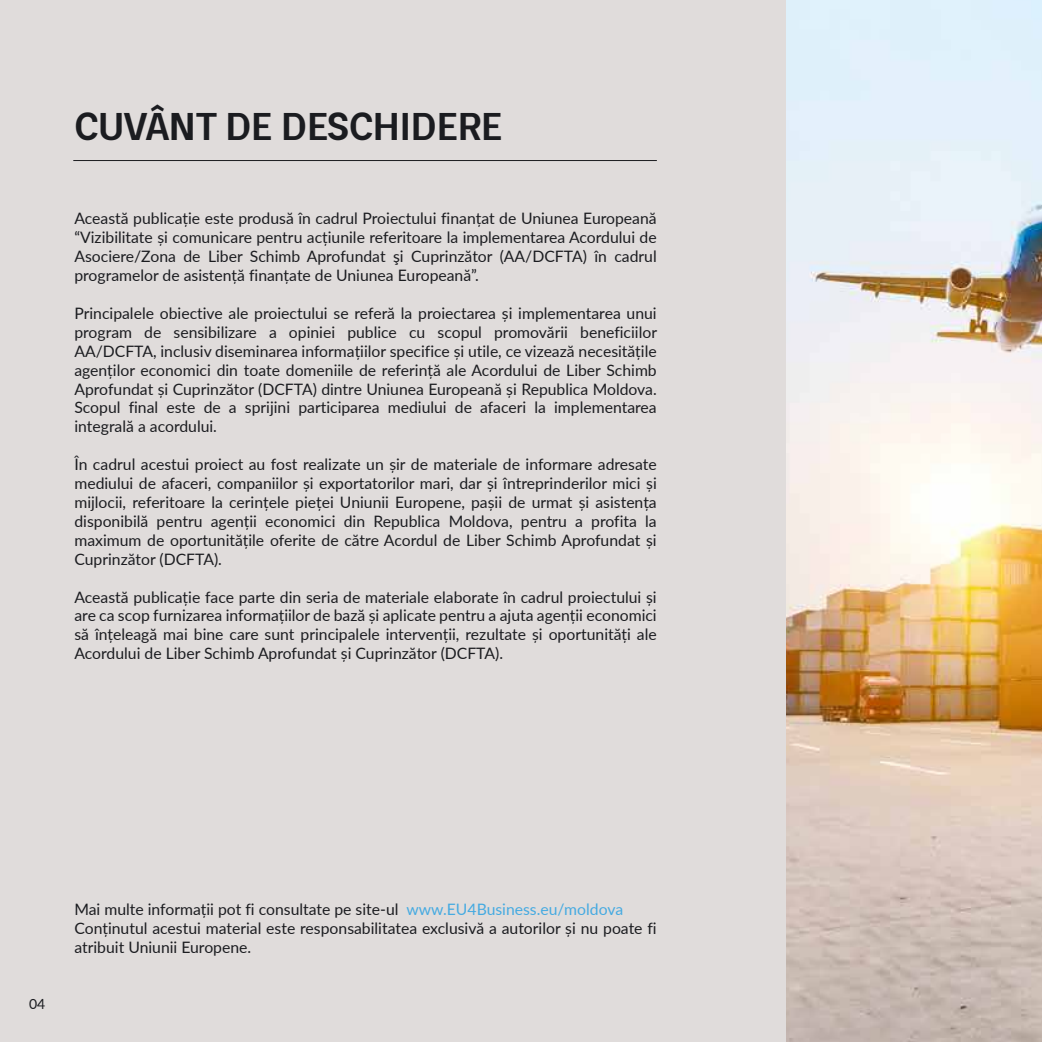
<style>
.page{position:relative;width:1042px;height:1042px;background:#e0dcdb}
.page>*{position:absolute;margin:0;border:0;box-sizing:border-box;transform-origin:0 0}
.t1{font:700 40.25px "Platz Grotesk";color:#1b1c20}
.t2{font:15.75px/18.9px "Lato";color:#1b1c20;text-align:justify}
.t3{font:14px "Lato";color:#1b1c20}
.s1{color:#45aae1}
</style>
<div class="page">
<img style="left:786px;top:0;width:256px;height:1042px">
<hr style="left:73px;top:160px;width:584px;height:1px;background:#1b1c20">
<h1 class="t1" style="left:74px;top:100px;width:430px">CUVÂNT DE DESCHIDERE</h1>
<p class="t2" style="left:74px;top:209px;width:584px">Această publicație este produsă în cadrul Proiectului finanțat de Uniunea Europeană “Vizibilitate și comunicare pentru acțiunile referitoare la implementarea Acordului de Asociere/Zona de Liber Schimb Aprofundat şi Cuprinzător (AA/DCFTA) în cadrul programelor de asistență finanțate de Uniunea Europeană”.</p>
<p class="t2" style="left:74px;top:303px;width:584px">Principalele obiective ale proiectului se referă la proiectarea și implementarea unui program de sensibilizare a opiniei publice cu scopul promovării beneficiilor AA/DCFTA, inclusiv diseminarea informațiilor specifice și utile, ce vizează necesitățile agenților economici din toate domeniile de referință ale Acordului de Liber Schimb Aprofundat și Cuprinzător (DCFTA) dintre Uniunea Europeană și Republica Moldova.<br>Scopul final este de a sprijini participarea mediului de afaceri la implementarea integrală a acordului.</p>
<p class="t2" style="left:74px;top:454px;width:584px">În cadrul acestui proiect au fost realizate un șir de materiale de informare adresate mediului de afaceri, companiilor și exportatorilor mari, dar și întreprinderilor mici și mijlocii, referitoare la cerințele pieței Uniunii Europene, pașii de urmat și asistența disponibilă pentru agenții economici din Republica Moldova, pentru a profita la maximum de oportunitățile oferite de către Acordul de Liber Schimb Aprofundat și Cuprinzător (DCFTA).</p>
<p class="t2" style="left:74px;top:587px;width:584px">Această publicație face parte din seria de materiale elaborate în cadrul proiectului și are ca scop furnizarea informațiilor de bază și aplicate pentru a ajuta agenții economici să înțeleagă mai bine care sunt principalele intervenții, rezultate și oportunități ale Acordului de Liber Schimb Aprofundat și Cuprinzător (DCFTA).</p>
<p class="t3" style="left:29px;top:994px;width:18px">04</p>
<p class="t2" style="left:74px;top:899px;width:584px;text-align:left">Mai multe informații pot fi consultate pe site-ul <span class="s1">www.EU4Business.eu/moldova<br></span>Conținutul acestui material este responsabilitatea exclusivă a autorilor și nu poate fi atribuit Uniunii Europene.</p>
</div>
